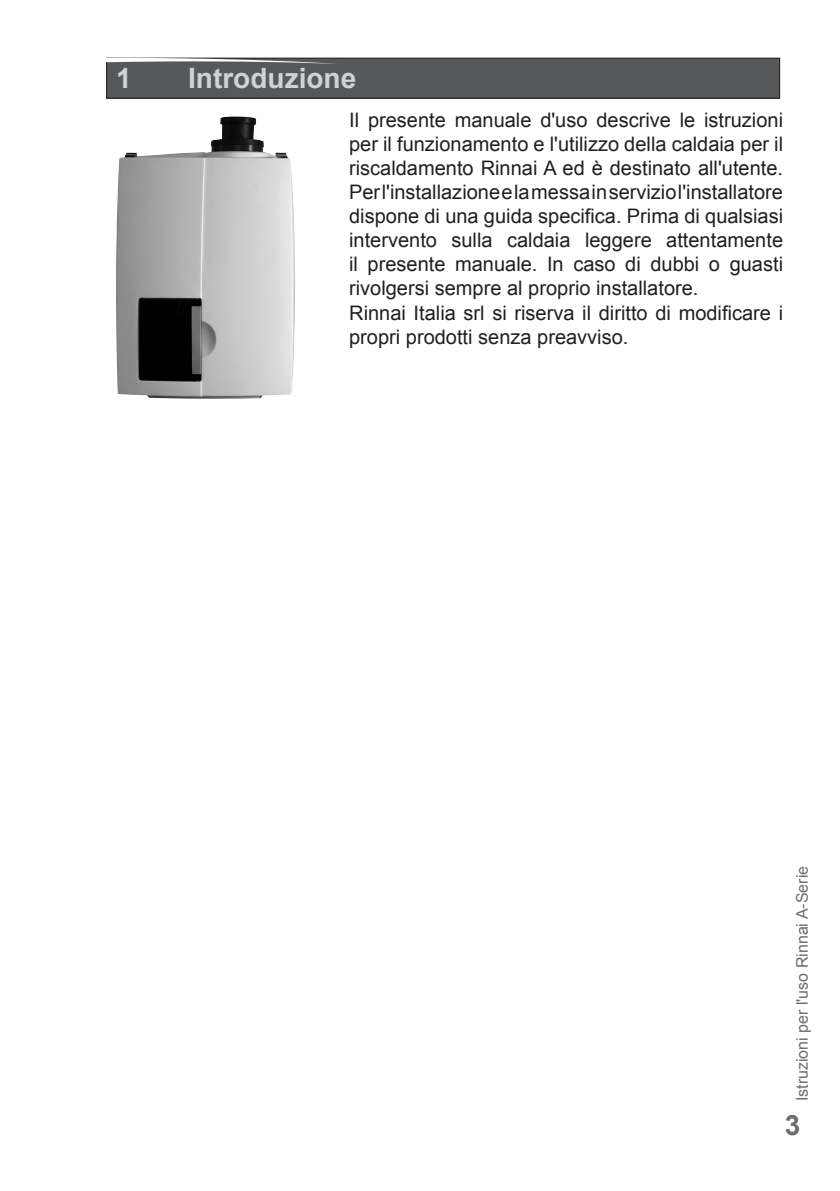
<style>
.page{position:relative;width:840px;height:1191px;background:#fff}
.page>*{position:absolute;margin:0;border:0;box-sizing:border-box;transform-origin:0 0}
.kop_zwart{font:700 28px "Arial";color:#d1d2d4}
.Gewone_tekst{font:700 28px "Arial";color:#6c6d70}
.Gewone_tekst-2{font:20px/24px "Arial";color:#231f20;text-align:justify}
.Gewone_tekst-3{font:16px "Arial";color:#6c6d70}
</style>
<div class="page">
<div style="left:107px;top:58px;width:672px;height:40px;background:#57585a"></div>
<div style="left:106px;top:58px;width:673px;height:40px;border:1px solid #231f20"></div>
<svg style="left:106px;top:58px;width:232px;height:6px"></svg>
<img style="left:116px;top:116px;width:179px;height:283px">
<p class="kop_zwart" style="left:116px;top:59px;width:17px">1</p>
<p class="kop_zwart" style="left:188px;top:59px;width:169px">Introduzione</p>
<p class="Gewone_tekst-2" style="left:349px;top:108px;width:435px">Il presente manuale d'uso descrive le istruzioni per il funzionamento e l'utilizzo della caldaia per il riscaldamento Rinnai A ed è destinato all'utente.<br>Per l'installazione e la messa in servizio l'installatore dispone di una guida specifica. Prima di qualsiasi intervento sulla caldaia leggere attentamente il presente manuale. In caso di dubbi o guasti rivolgersi sempre al proprio installatore.</p>
<p class="Gewone_tekst-2" style="left:349px;top:301px;width:435px">Rinnai Italia srl si riserva il diritto di modificare i propri prodotti senza preavviso.</p>
<p class="Gewone_tekst-3" style="left:791px;top:1101px;width:237px;rotate:-90deg">Istruzioni per l'uso Rinnai A-Serie</p>
<p class="Gewone_tekst" style="left:784px;top:1106px;width:17px">3</p>
</div>
